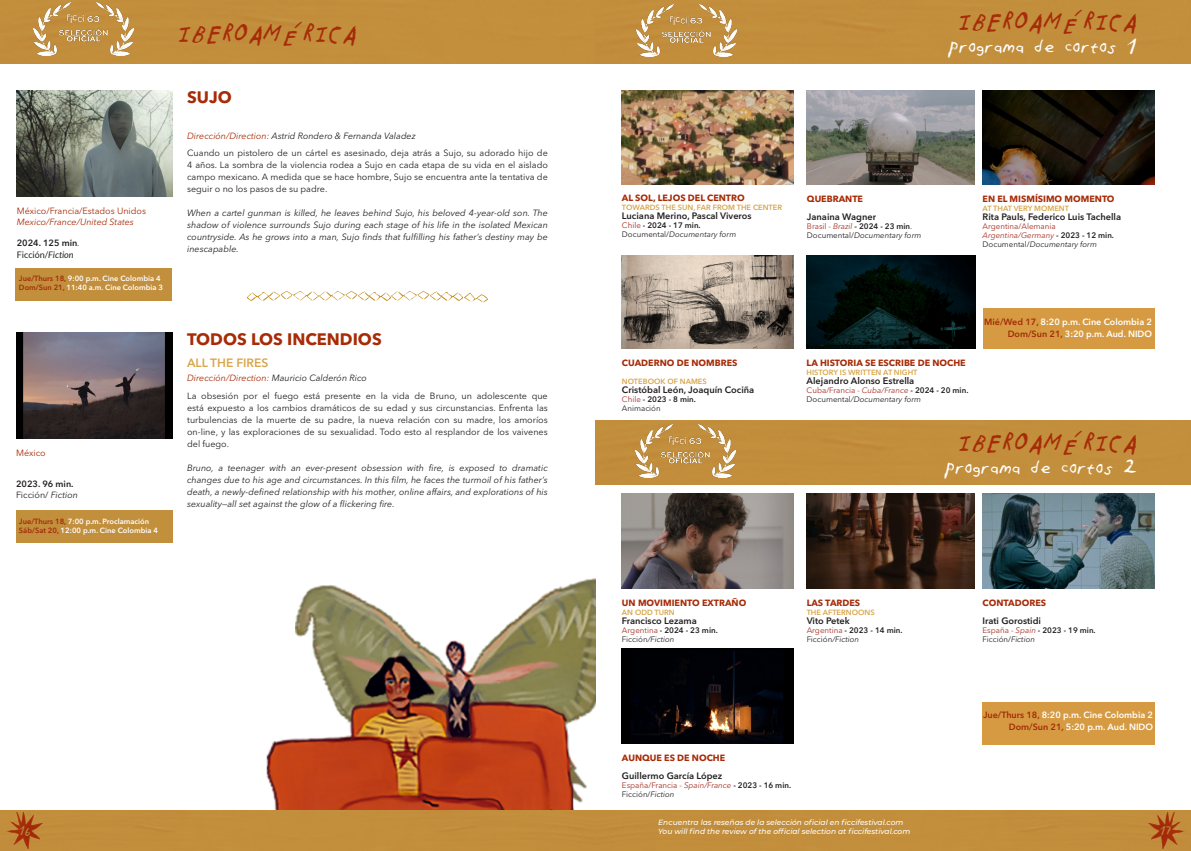
<style>
.page{position:relative;width:1191px;height:851px;background:#fff}
.page>*{position:absolute;margin:0;border:0;box-sizing:border-box;transform-origin:0 0}
.t1{font:21px "Fiebre Numbers";color:#a62c08}
.t2{font:18px "Fiebre Numbers";color:#fff}
.t3{font:700 16.5px "Avenir Next LT Pro";color:#a82b07}
.t4{font:600 12px "Avenir Next LT Pro";color:#d8a64b}
.t5{font:10.5px "Fiebre Numbers";color:#b98741}
.t6{font:600 9.3px "Avenir Next LT Pro";color:#231f20}
.t7{font:italic 9px/12px "Avenir Next LT Pro";color:#231f20;text-align:justify}
.t8{font:9px/12px "Avenir Next LT Pro";color:#231f20;text-align:justify}
.t9{font:700 9px "Avenir Next LT Pro";color:#a72b07}
.t10{font:600 9px/12px "Avenir Next LT Pro";color:#fff;text-align:right}
.t11{font:italic 9px "Avenir Next LT Pro";color:#a72b07}
.t12{font:9px "Avenir Next LT Pro";color:#a82b07}
.t13{font:italic 9px "Avenir Next LT Pro";color:#a82b07}
.t14{font:600 9px "Avenir Next LT Pro";color:#231f20}
.t15{font:9px "Lato";color:#231f20}
.t16{font:italic 7.95px "Avenir Next LT Pro";color:#231f20}
.t17{font:600 7.95px "Avenir Next LT Pro";color:#231f20}
.t18{font:7.95px "Avenir Next LT Pro";color:#a62e21}
.t19{font:7.95px "Avenir Next LT Pro";color:#231f20}
.t20{font:italic 7.95px "Avenir Next LT Pro";color:#a62e21}
.t21{font:600 7.5px "Avenir Next LT Pro";color:#fff}
.t22{font:italic 500 7.5px "Montserrat";color:#fff}
.t23{font:600 7.5px "Avenir Next LT Pro";color:#d8a64b}
.s1{font-weight:400;font-style:italic}
.s2{font-style:italic}
.s3{color:#a32a08}
.s4{color:#a72b07}
.s5{color:#231f20}
.s6{font-weight:400;color:#a62e21}
.s7{font-style:normal}
.s8{font-weight:400;font-style:italic;color:#a62e21}
.s9{font-weight:400}
.s10{font-weight:600;font-style:normal;color:#231f20}
.s11{font-weight:600;color:#231f20}
</style>
<div class="page">
<img style="left:266px;top:578px;width:329px;height:232px">
<div style="left:0;top:810px;width:596px;height:40px;background:#c28e3c"></div>
<img style="left:7px;top:812px;width:36px;height:36px">
<div style="left:0;top:0;width:595px;height:64px;background:#c28f3d"></div>
<div style="left:596px;top:810px;width:595px;height:40px;background:#c28e3c"></div>
<img style="left:1148px;top:812px;width:36px;height:36px">
<img style="left:17px;top:90px;width:155px;height:106px">
<div style="left:15px;top:268px;width:157px;height:32px;background:#c28f3d"></div>
<img style="left:16px;top:332px;width:156px;height:106px">
<div style="left:16px;top:510px;width:156px;height:32px;background:#c28f3d"></div>
<svg style="left:247px;top:291px;width:241px;height:12px"></svg>
<div style="left:595px;top:0;width:596px;height:64px;background:#c28f3d"></div>
<div style="left:595px;top:421px;width:596px;height:63px;background:#c28f3d"></div>
<img style="left:806px;top:255px;width:169px;height:94px">
<img style="left:622px;top:90px;width:171px;height:95px">
<img style="left:622px;top:255px;width:171px;height:94px">
<img style="left:807px;top:90px;width:167px;height:95px">
<img style="left:982px;top:90px;width:172px;height:95px">
<div style="left:983px;top:308px;width:171px;height:41px;background:#d69b42"></div>
<img style="left:806px;top:493px;width:168px;height:95px">
<img style="left:622px;top:493px;width:171px;height:95px">
<img style="left:622px;top:648px;width:171px;height:95px">
<img style="left:982px;top:493px;width:172px;height:95px">
<div style="left:982px;top:702px;width:172px;height:42px;background:#d69b42"></div>
<img style="left:636px;top:4px;width:101px;height:53px">
<img style="left:635px;top:425px;width:101px;height:52px">
<img style="left:33px;top:3px;width:101px;height:53px">
<p class="t1" style="left:178px;top:21px;width:180px">IBEROAMÉRICA</p>
<p class="t12" style="left:17px;top:205px;width:131px">México/Francia/Estados Unidos</p>
<p class="t13" style="left:17px;top:216px;width:119px">Mexico/France/United States</p>
<p class="t14" style="left:17px;top:237px;width:64px">2024. 125 min<span class="s1">.</span></p>
<p class="t15" style="left:17px;top:249px;width:58px">Ficción/<span class="s2">Fiction</span></p>
<p class="t21" style="left:19px;top:274px;width:143px"><span class="s3">Jue/Thurs 18,</span> 9:00 p.m. Cine Colombia 4</p>
<p class="t21" style="left:19px;top:283px;width:146px"><span class="s3">Dom/Sun 21,</span> 11:40 a.m. Cine Colombia 3</p>
<p class="t12" style="left:16px;top:447px;width:31px">México</p>
<p class="t14" style="left:16px;top:478px;width:59px">2023. 96 min.</p>
<p class="t8" style="left:16px;top:488px;width:63px">Ficción/ <span class="s2">Fiction</span></p>
<p class="t21" style="left:19px;top:517px;width:132px"><span class="s3">Jue/Thurs 18,</span> 7:00 p.m. Proclamación</p>
<p class="t21" style="left:19px;top:526px;width:141px"><span class="s3">Sáb/Sat 20,</span> 12:00 p.m. Cine Colombia 4</p>
<p class="t3" style="left:187px;top:87px;width:46px">SUJO</p>
<p class="t7" style="left:187px;top:129px;width:230px"><span class="s4">Dirección/Direction:</span> Astrid Rondero &amp; Fernanda Valadez</p>
<p class="t8" style="left:187px;top:147px;width:362px">Cuando un pistolero de un cártel es asesinado, deja atrás a Sujo, su adorado hijo de 4 años. La sombra de la violencia rodea a Sujo en cada etapa de su vida en el aislado campo mexicano. A medida que se hace hombre, Sujo se encuentra ante la tentativa de seguir o no los pasos de su padre.</p>
<p class="t7" style="left:187px;top:207px;width:362px">When a cartel gunman is killed, he leaves behind Sujo, his beloved 4-year-old son. The shadow of violence surrounds Sujo during each stage of his life in the isolated Mexican countryside. As he grows into a man, Sujo finds that fulfilling his father’s destiny may be inescapable.</p>
<p class="t3" style="left:187px;top:329px;width:196px">TODOS LOS INCENDIOS</p>
<p class="t4" style="left:187px;top:355px;width:83px">ALL THE FIRES</p>
<p class="t11" style="left:187px;top:372px;width:181px">Dirección/Direction: <span class="s5">Mauricio Calderón Rico</span></p>
<p class="t8" style="left:187px;top:389px;width:362px">La obsesión por el fuego está presente en la vida de Bruno, un adolescente que está expuesto a los cambios dramáticos de su edad y sus circunstancias. Enfrenta las turbulencias de la muerte de su padre, la nueva relación con su madre, los amoríos on-line, y las exploraciones de su sexualidad. Todo esto al resplandor de los vaivenes del fuego.</p>
<p class="t7" style="left:187px;top:461px;width:362px">Bruno, a teenager with an ever-present obsession with fire, is exposed to dramatic changes due to his age and circumstances. In this film, he faces the turmoil of his father’s death, a newly-defined relationship with his mother, online affairs, and explorations of his sexuality—all set against the glow of a flickering fire.</p>
<p class="t1" style="left:958px;top:9px;width:180px">IBEROAMÉRICA</p>
<p class="t2" style="left:947px;top:37px;width:191px">Programa de cortos 1</p>
<p class="t9" style="left:622px;top:193px;width:124px">AL SOL, LEJOS DEL CENTRO</p>
<p class="t23" style="left:622px;top:203px;width:162px">TOWARDS THE SUN, FAR FROM THE CENTER</p>
<p class="t6" style="left:622px;top:210px;width:131px">Luciana Merino, Pascal Viveros</p>
<p class="t17" style="left:622px;top:221px;width:80px"><span class="s6">Chile</span> - 2024 - 17 min.</p>
<p class="t16" style="left:622px;top:230px;width:116px"><span class="s7">Documental/</span>Documentary form</p>
<p class="t9" style="left:807px;top:193px;width:58px">QUEBRANTE</p>
<p class="t6" style="left:807px;top:211px;width:71px">Janaina Wagner</p>
<p class="t17" style="left:807px;top:221px;width:107px"><span class="s6">Brasil -</span> <span class="s8">Brazil</span> - 2024 - 23 min<span class="s9">.</span></p>
<p class="t16" style="left:807px;top:230px;width:116px"><span class="s7">Documental/</span>Documentary form</p>
<p class="t9" style="left:982px;top:193px;width:134px">EN EL MISMÍSIMO MOMENTO</p>
<p class="t23" style="left:982px;top:204px;width:88px">AT THAT VERY MOMENT</p>
<p class="t6" style="left:982px;top:211px;width:140px">Rita Pauls, Federico Luis Tachella</p>
<p class="t18" style="left:982px;top:221px;width:75px">Argentina/Alemania</p>
<p class="t20" style="left:982px;top:230px;width:133px">Argentina/Germany <span class="s10">- 2023 - 12 min.</span></p>
<p class="t16" style="left:982px;top:239px;width:116px"><span class="s7">Documental/</span>Documentary form</p>
<p class="t9" style="left:622px;top:357px;width:117px">CUADERNO DE NOMBRES</p>
<p class="t23" style="left:622px;top:377px;width:86px">NOTEBOOK OF NAMES</p>
<p class="t6" style="left:622px;top:384px;width:134px">Cristóbal León, Joaquín Cociña</p>
<p class="t17" style="left:622px;top:394px;width:75px"><span class="s6">Chile</span> - 2023 - 8 min.</p>
<p class="t19" style="left:622px;top:403px;width:40px">Animación</p>
<p class="t9" style="left:806px;top:357px;width:161px">LA HISTORIA SE ESCRIBE DE NOCHE</p>
<p class="t23" style="left:806px;top:368px;width:112px">HISTORY IS WRITTEN AT NIGHT</p>
<p class="t6" style="left:806px;top:375px;width:109px">Alejandro Alonso Estrella</p>
<p class="t18" style="left:806px;top:385px;width:163px">Cuba/Francia <span class="s2">- Cuba/France</span> <span class="s11">- 2024 - 20 min.</span></p>
<p class="t16" style="left:806px;top:394px;width:116px"><span class="s7">Documental</span>/Documentary form</p>
<p class="t10" style="left:984px;top:315px;width:169px"><span class="s3">Mié/Wed 17,</span> 8:20 p.m. Cine Colombia 2<br><span class="s3">Dom/Sun 21,</span> 3:20 p.m. Aud. NIDO</p>
<p class="t1" style="left:958px;top:429px;width:180px">IBEROAMÉRICA</p>
<p class="t2" style="left:943px;top:458px;width:195px">Programa de cortos 2</p>
<p class="t9" style="left:622px;top:597px;width:126px">UN MOVIMIENTO EXTRAÑO</p>
<p class="t23" style="left:622px;top:608px;width:54px">AN ODD TURN</p>
<p class="t6" style="left:622px;top:615px;width:76px">Francisco Lezama</p>
<p class="t17" style="left:622px;top:625px;width:97px"><span class="s6">Argentina</span> - 2024 - 23 min.</p>
<p class="t16" style="left:622px;top:634px;width:54px"><span class="s7">Ficción</span>/Fiction</p>
<p class="t9" style="left:806px;top:596px;width:55px">LAS TARDES</p>
<p class="t23" style="left:806px;top:607px;width:70px">THE AFTERNOONS</p>
<p class="t6" style="left:806px;top:614px;width:45px">Vito Petek</p>
<p class="t17" style="left:806px;top:624px;width:97px"><span class="s6">Argentina</span> - 2023 - 14 min.</p>
<p class="t16" style="left:806px;top:634px;width:54px"><span class="s7">Ficción</span>/Fiction</p>
<p class="t9" style="left:622px;top:752px;width:105px">AUNQUE ES DE NOCHE</p>
<p class="t6" style="left:622px;top:769px;width:102px">Guillermo García López</p>
<p class="t18" style="left:622px;top:780px;width:171px">España/Francia - <span class="s2">Spain/France</span> <span class="s11">- 2023 - 16 min.</span></p>
<p class="t19" style="left:622px;top:789px;width:54px">Ficción/<span class="s2">Fiction</span></p>
<p class="t9" style="left:982px;top:597px;width:65px">CONTADORES</p>
<p class="t6" style="left:982px;top:615px;width:60px">Irati Gorostidi</p>
<p class="t17" style="left:982px;top:625px;width:115px"><span class="s6">España -</span> <span class="s8">Spain</span> - 2023 - 19 min.</p>
<p class="t19" style="left:982px;top:634px;width:54px">Ficción/<span class="s2">Fiction</span></p>
<p class="t10" style="left:983px;top:709px;width:172px"><span class="s3">Jue/Thurs 18,</span> 8:20 p.m. Cine Colombia 2<br><span class="s3">Dom/Sun 21,</span> 5:20 p.m. Aud. NIDO</p>
<p class="t22" style="left:658px;top:817px;width:247px">Encuentra las reseñas de la selección oficial en ficcifestival.com</p>
<p class="t22" style="left:658px;top:826px;width:253px">You will find the review of the official selection at ficcifestival.com</p>
<p class="t5" style="left:19px;top:824px;width:13px">16</p>
<p class="t5" style="left:1159px;top:824px;width:13px">17</p>
</div>
